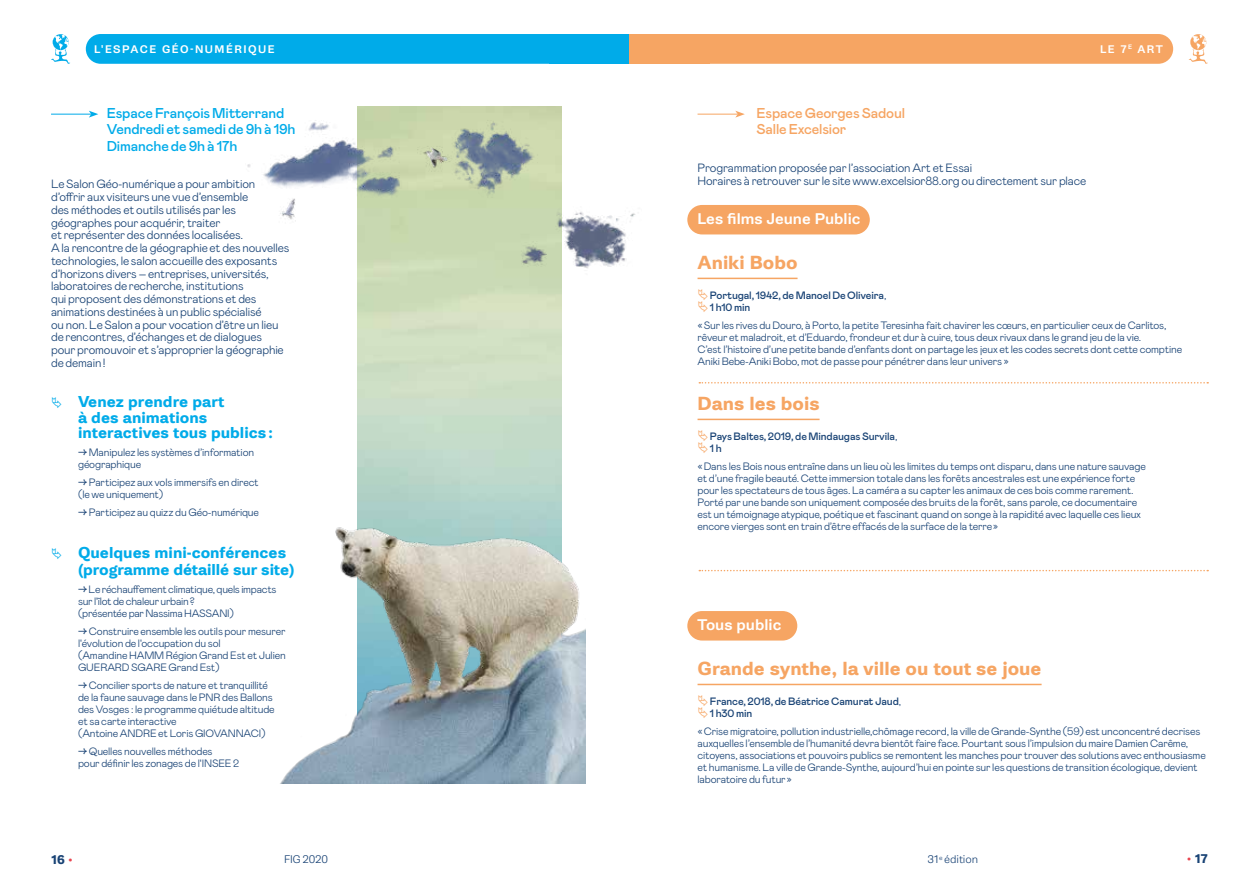
<style>
.page{position:relative;width:1259px;height:893px;background:#fff}
.page>*{position:absolute;margin:0;border:0;box-sizing:border-box;transform-origin:0 0}
.t1{font:700 18px "Gira Sans";color:#f6a563}
.t2{font:700 15px/16.5px "Gira Sans";color:#00abe9}
.t3{font:500 14.7px "Gira Sans";color:#fff}
.t4{font:500 14.25px/16.5px "Mabry Pro";letter-spacing:-.01em;color:#00abe9}
.t5{font:500 14.25px/16.5px "Mabry Pro";letter-spacing:-.01em;color:#f6a563}
.t6{font:300 12px/12.8px "Mabry Pro";letter-spacing:-.015em;color:#194375}
.t7{font:700 12px "Gira Sans";color:#194375}
.t8{font:300 10.65px/12px "Mabry Pro";letter-spacing:-.015em;color:#194375}
.t9{font:500 10.65px/12px "Mabry Pro";letter-spacing:-.01em;color:#194375}
.t10{font:500 10.5px "Gira Sans";letter-spacing:.14em;color:#fff}
.t11{font:300 10.5px "Gira Sans";letter-spacing:-.015em;color:#194375}
.s1{font-weight:400}
.s2{font-weight:300}
.s3{font-weight:400;color:#e94550}
</style>
<div class="page">
<div style="left:687px;top:205px;width:183px;height:29px;background:#f6a563;border-radius:15px"></div>
<div style="left:687px;top:611px;width:110px;height:30px;background:#f6a563;border-radius:15px"></div>
<div style="left:86px;top:34px;width:543px;height:30px;background:#00abe9;border-radius:15px"></div>
<svg style="left:51px;top:34px;width:19px;height:30px"></svg>
<hr style="left:697px;top:278px;width:100px;height:1px;background:#f6a563">
<hr style="left:697px;top:419px;width:122px;height:1px;background:#f6a563">
<hr style="left:697px;top:684px;width:344px;height:1px;background:#f6a563">
<hr style="left:51px;top:114px;width:40px;height:1px;background:#00abe9">
<svg style="left:89px;top:111px;width:9px;height:7px"></svg>
<hr style="left:697px;top:114px;width:40px;height:1px;background:#f6a563">
<svg style="left:735px;top:111px;width:10px;height:7px"></svg>
<div style="left:638px;top:34px;width:535px;height:30px;background:#f6a563;border-radius:15px"></div>
<svg style="left:1188px;top:34px;width:20px;height:30px"></svg>
<div style="left:549px;top:34px;width:80px;height:30px;background:#00abe9"></div>
<div style="left:629px;top:34px;width:80px;height:30px;background:#f6a563"></div>
<svg style="left:699px;top:570px;width:509px;height:1px"></svg>
<svg style="left:699px;top:382px;width:509px;height:1px"></svg>
<img style="left:280px;top:497px;width:305px;height:286px">
<img style="left:247px;top:106px;width:389px;height:188px">
<p class="t10" style="left:94px;top:42px;width:182px">L'ESPACE GÉO-NUMÉRIQUE</p>
<h3 class="t4" style="left:107px;top:104px;width:190px">Espace François Mitterrand<br>Vendredi et samedi de 9h à 19h<br>Dimanche de 9h à 17h</h3>
<h3 class="t5" style="left:756px;top:104px;width:150px">Espace Georges Sadoul<br>Salle Excelsior</h3>
<p class="t10" style="left:1100px;top:42px;width:64px">LE 7<sup>E</sup> ART</p>
<p class="t6" style="left:51px;top:177px;width:240px">Le Salon Géo-numérique a pour ambition d’offrir aux visiteurs une vue d’ensemble<br>des méthodes et outils utilisés par les géographes pour acquérir, traiter<br>et représenter des données localisées.<br>A la rencontre de la géographie et des nouvelles technologies, le salon accueille des exposants d’horizons divers – entreprises, universités, laboratoires de recherche, institutions<br>qui proposent des démonstrations et des animations destinées à un public spécialisé<br>ou non. Le Salon a pour vocation d’être un lieu de rencontres, d’échanges et de dialogues pour promouvoir et s’approprier la géographie de demain!</p>
<h2 class="t2" style="left:78px;top:393px;width:148px">Venez prendre part à des animations</h2>
<h2 class="t2" style="left:78px;top:425px;width:197px">interactives tous publics:</h2>
<p class="t8" style="left:78px;top:446px;width:178px"><span class="s1">→</span> Manipulez les systèmes d’information géographique</p>
<p class="t8" style="left:78px;top:476px;width:182px"><span class="s1">→</span> Participez aux vols immersifs en direct (le we uniquement)</p>
<p class="t8" style="left:78px;top:506px;width:182px"><span class="s1">→</span> Participez au quizz du Géo-numérique</p>
<h2 class="t2" style="left:78px;top:545px;width:218px">Quelques mini-conférences (programme détaillé sur site)</h2>
<p class="t8" style="left:78px;top:582px;width:200px"><span class="s1">→</span> Le réchauffement climatique, quels impacts sur l'îlot de chaleur urbain?<br>(présentée par Nassima HASSANI)</p>
<p class="t8" style="left:78px;top:624px;width:209px"><span class="s1">→</span> Construire ensemble les outils pour mesurer l'évolution de l'occupation du sol<br>(Amandine HAMM Région Grand Est et Julien GUERARD SGARE Grand Est)</p>
<p class="t8" style="left:78px;top:678px;width:198px"><span class="s1">→</span> Concilier sports de nature et tranquillité de la faune sauvage dans le PNR des Ballons des Vosges : le programme quiétude altitude et sa carte interactive<br>(Antoine ANDRE et Loris GIOVANNACI)</p>
<p class="t8" style="left:78px;top:744px;width:163px"><span class="s1">→</span> Quelles nouvelles méthodes<br>pour définir les zonages de l'INSEE 2</p>
<p class="t6" style="left:697px;top:161px;width:390px">Programmation proposée par l’association Art et Essai<br>Horaires à retrouver sur le site www.excelsior88.org ou directement sur place</p>
<h3 class="t3" style="left:697px;top:209px;width:164px">Les films Jeune Public</h3>
<h1 class="t1" style="left:697px;top:251px;width:101px">Aniki Bobo</h1>
<p class="t9" style="left:710px;top:289px;width:178px">Portugal, 1942, de Manoel De Oliveira<span class="s2">,<br></span>1 h10 min</p>
<p class="t8" style="left:697px;top:319px;width:486px">«Sur les rives du Douro, à Porto, la petite Teresinha fait chavirer les cœurs, en particulier ceux de Carlitos, rêveur et maladroit, et d’Eduardo, frondeur et dur à cuire, tous deux rivaux dans le grand jeu de la vie.<br>C’est l’histoire d’une petite bande d’enfants dont on partage les jeux et les codes secrets dont cette comptine Aniki Bebe-Aniki Bobo, mot de passe pour pénétrer dans leur univers »</p>
<h1 class="t1" style="left:697px;top:392px;width:124px">Dans les bois</h1>
<p class="t9" style="left:710px;top:430px;width:189px">Pays Baltes, 2019, de Mindaugas Survila<span class="s2">,<br></span>1 h</p>
<p class="t8" style="left:697px;top:460px;width:450px">«Dans les Bois nous entraîne dans un lieu où les limites du temps ont disparu, dans une nature sauvage et d’une fragile beauté. Cette immersion totale dans les forêts ancestrales est une expérience forte pour les spectateurs de tous âges. La caméra a su capter les animaux de ces bois comme rarement.<br>Porté par une bande son uniquement composée des bruits de la forêt, sans parole, ce documentaire est un témoignage atypique, poétique et fascinant quand on songe à la rapidité avec laquelle ces lieux encore vierges sont en train d’être effacés de la surface de la terre»</p>
<h3 class="t3" style="left:697px;top:615px;width:85px">Tous public</h3>
<h1 class="t1" style="left:697px;top:657px;width:345px">Grande synthe, la ville ou tout se joue</h1>
<p class="t9" style="left:710px;top:695px;width:193px">France, 2018, de Béatrice Camurat Jaud<span class="s2">,<br></span>1 h30 min</p>
<p class="t8" style="left:697px;top:725px;width:510px">«Crise migratoire, pollution industrielle,chômage record, la ville de Grande-Synthe (59) est unconcentré decrises auxquelles l’ensemble de l’humanité devra bientôt faire face. Pourtant sous l’impulsion du maire Damien Carême, citoyens, associations et pouvoirs publics se remontent les manches pour trouver des solutions avec enthousiasme et humanisme. La ville de Grande-Synthe, aujourd’hui en pointe sur les questions de transition écologique, devient laboratoire du futur»</p>
<p class="t7" style="left:51px;top:851px;width:24px">16<span class="s3">•</span></p>
<p class="t11" style="left:284px;top:853px;width:45px">FIG 2020</p>
<p class="t11" style="left:927px;top:853px;width:52px">31<sup>e</sup> édition</p>
<p class="t7" style="left:1186px;top:851px;width:23px"><span class="s3">•</span> 17</p>
</div>
